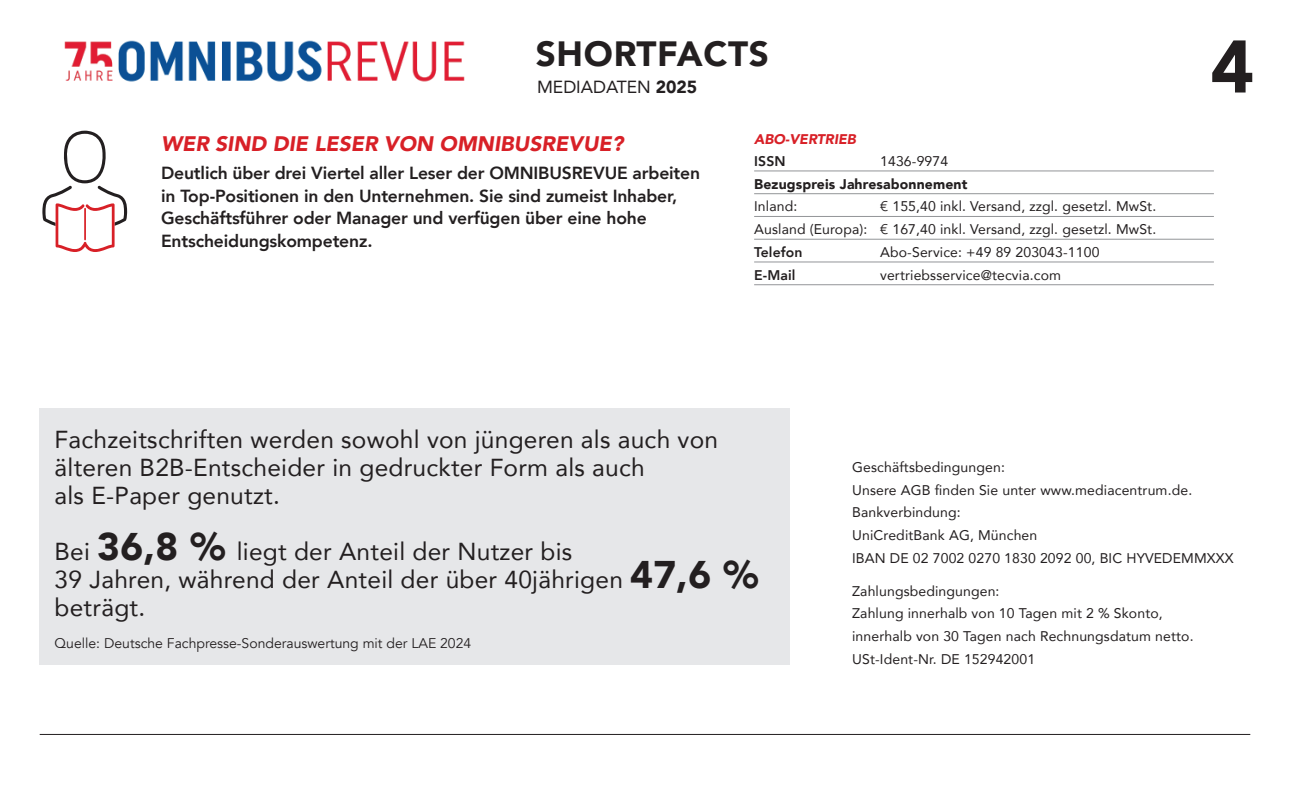
<style>
.page{position:relative;width:1290px;height:794px;background:#fff}
.page>*{position:absolute;margin:0;border:0;box-sizing:border-box;transform-origin:0 0}
.t1{font:900 73.5px "Avenir";color:#231f20}
.t2{font:900 35px "Avenir";letter-spacing:.02em;color:#231f20}
.t3{font:24.5px/28px "Avenir";letter-spacing:.01em;color:#231f20}
.t4{font:italic 900 21px "Avenir";color:#d82027}
.t5{font:800 17.5px/22.8px "Avenir";letter-spacing:-.01em;color:#231f20}
.t6{font:17.5px "Avenir";color:#231f20}
.t7{font:14px/22.8px "Avenir";letter-spacing:.01em;color:#231f20}
.t8{font:14px "Avenir";color:#231f20}
.t9{font:900 14px "Avenir";letter-spacing:.01em;color:#231f20}
.t10{font:800 14px "Avenir";letter-spacing:.01em;color:#231f20}
.t11{font:italic 900 14px "Avenir";color:#d82027}
.s1{font-weight:900}
.s2{font-weight:900;font-size:38.5px}
</style>
<div class="page">
<hr style="left:40px;top:734px;width:1210px;height:1px;background:#231f20">
<img style="left:64px;top:40px;width:401px;height:42px">
<svg style="left:42px;top:131px;width:85px;height:121px"></svg>
<hr style="left:754px;top:171px;width:460px;height:1px;background:#939598">
<hr style="left:754px;top:193px;width:460px;height:1px;background:#939598">
<hr style="left:754px;top:216px;width:460px;height:1px;background:#939598">
<hr style="left:754px;top:239px;width:460px;height:1px;background:#939598">
<hr style="left:754px;top:262px;width:460px;height:1px;background:#939598">
<hr style="left:754px;top:284px;width:460px;height:1px;background:#939598">
<div style="left:40px;top:408px;width:750px;height:257px;background:#e6e7e9"></div>
<h2 class="t2" style="left:536px;top:24px;width:235px">SHORTFACTS</h2>
<p class="t6" style="left:537px;top:73px;width:162px">MEDIADATEN <span class="s1">2025</span></p>
<p class="t4" style="left:161px;top:126px;width:464px">WER SIND DIE LESER VON OMNIBUSREVUE?</p>
<p class="t5" style="left:161px;top:161px;width:540px">Deutlich über drei Viertel aller Leser der OMNIBUSREVUE arbeiten in Top-Positionen in den Unternehmen. Sie sind zumeist Inhaber, Geschäftsführer oder Manager und verfügen über eine hohe Entscheidungskompetenz.</p>
<p class="t11" style="left:754px;top:128px;width:103px">ABO-VERTRIEB</p>
<p class="t10" style="left:754px;top:150px;width:33px">ISSN</p>
<p class="t7" style="left:880px;top:149px;width:70px">1436-9974</p>
<p class="t9" style="left:754px;top:172px;width:215px">Bezugspreis Jahresabonnement</p>
<p class="t7" style="left:754px;top:195px;width:45px">Inland:</p>
<p class="t7" style="left:880px;top:195px;width:278px">€ 155,40 inkl. Versand, zzgl. gesetzl. MwSt.</p>
<p class="t7" style="left:754px;top:217px;width:404px">Ausland (Europa): € 167,40 inkl. Versand, zzgl. gesetzl. MwSt.</p>
<p class="t10" style="left:754px;top:241px;width:50px">Telefon</p>
<p class="t7" style="left:880px;top:240px;width:221px">Abo-Service: +49 89 203043-1100</p>
<p class="t10" style="left:754px;top:264px;width:43px">E-Mail</p>
<p class="t7" style="left:880px;top:263px;width:182px">vertriebsservice@tecvia.com</p>
<h1 class="t1" style="left:1210px;top:4px;width:45px">4</h1>
<p class="t3" style="left:55px;top:424px;width:665px">Fachzeitschriften werden sowohl von jüngeren als auch von</p>
<p class="t3" style="left:55px;top:452px;width:592px">älteren B2B-Entscheider in gedruckter Form als auch als E-Paper genutzt.</p>
<p class="t3" style="left:55px;top:536px;width:519px">Bei <span class="s2">36,8 %</span> liegt der Anteil der Nutzer bis</p>
<p class="t3" style="left:55px;top:564px;width:705px">39 Jahren, während der Anteil der über 40jährigen <span class="s2">47,6 % </span>beträgt.</p>
<p class="t8" style="left:55px;top:635px;width:418px">Quelle: Deutsche Fachpresse-Sonderauswertung mit der LAE 2024</p>
<p class="t7" style="left:852px;top:455px;width:383px">Geschäftsbedingungen:<br>Unsere AGB finden Sie unter www.mediacentrum.de.<br>Bankverbindung:<br>UniCreditBank AG, München<br>IBAN DE 02 7002 0270 1830 2092 00, BIC HYVEDEMMXXX</p>
<p class="t7" style="left:852px;top:579px;width:343px">Zahlungsbedingungen:<br>Zahlung innerhalb von 10 Tagen mit 2 % Skonto, innerhalb von 30 Tagen nach Rechnungsdatum netto.<br>USt-Ident-Nr. DE 152942001</p>
</div>
